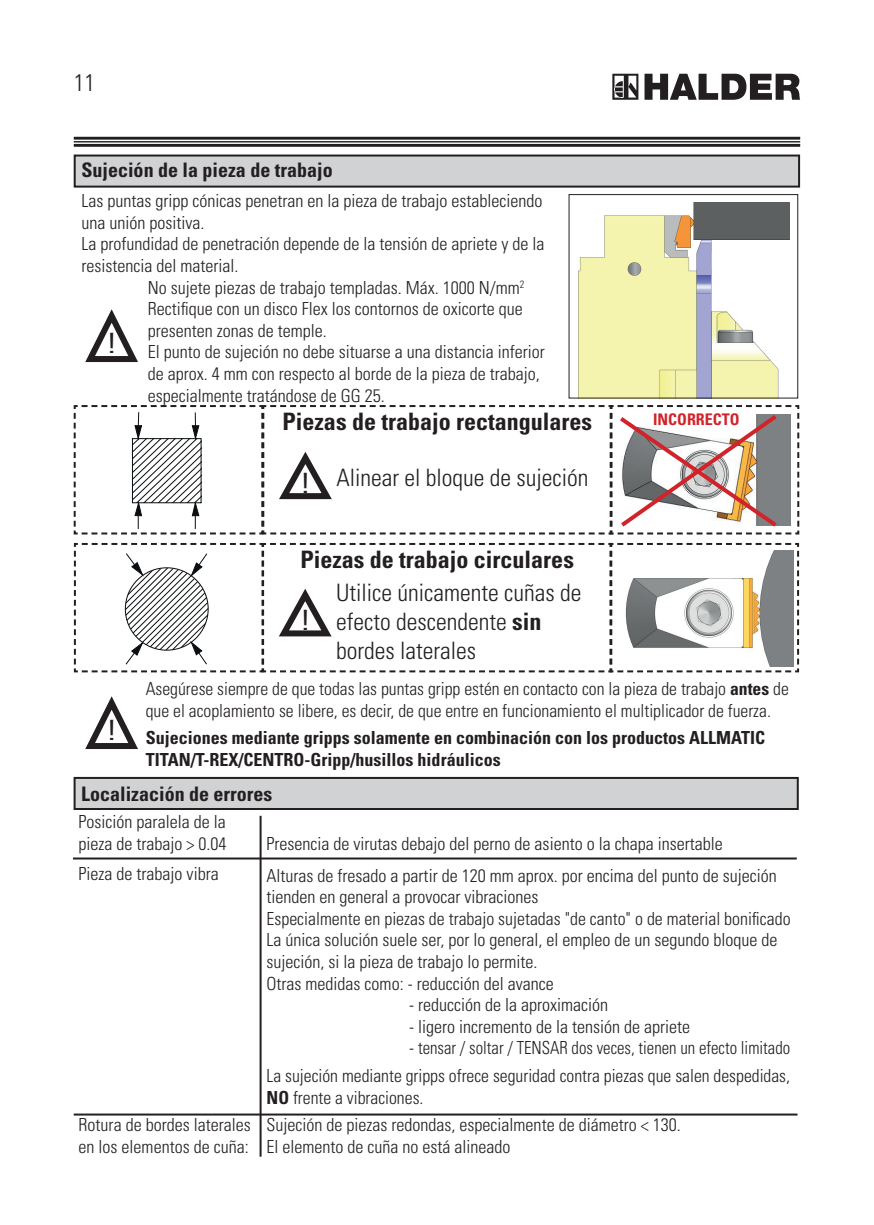
<style>
.page{position:relative;width:874px;height:1225px;background:#fff}
.page>*{position:absolute;margin:0;border:0;box-sizing:border-box;transform-origin:0 0}
.Überschriften{font:300 condensed 28px "Univers LT Std";color:#231f20;scale:1.5 1}
.t1{font:300 condensed 24px/28.8px "Univers LT Std";color:#231f20}
.t2{font:700 condensed 24px "Univers LT Std";color:#231f20}
.Überschriften-2{font:700 condensed 20px "Univers LT Std";color:#231f20}
.t3{font:300 condensed 18px/21.6px "Univers LT Std";color:#231f20}
.t4{font:700 condensed 18px/21.6px "Univers LT Std";color:#231f20}
.hauptüberschrift{font:700 condensed 16px "Univers LT Std";color:#d1232a}
.s1{font-weight:700}
</style>
<div class="page">
<hr style="left:74px;top:137px;width:725px;height:3px;background:#231f20">
<hr style="left:74px;top:141px;width:725px;height:1px;background:#231f20">
<hr style="left:74px;top:144px;width:725px;height:3px;background:#231f20">
<svg style="left:612px;top:74px;width:26px;height:26px"></svg>
<svg style="left:644px;top:74px;width:155px;height:26px"></svg>
<svg style="left:85px;top:309px;width:53px;height:53px"></svg>
<svg style="left:85px;top:696px;width:53px;height:53px"></svg>
<hr style="left:259px;top:816px;width:2px;height:340px;background:#231f20">
<div style="left:75px;top:155px;width:723px;height:32px;background:#d1d2d4"></div>
<div style="left:74px;top:154px;width:725px;height:34px;border:2px solid #231f20"></div>
<div style="left:75px;top:778px;width:722px;height:31px;background:#d1d2d4"></div>
<div style="left:74px;top:777px;width:724px;height:33px;border:2px solid #231f20"></div>
<img style="left:578px;top:202px;width:211px;height:194px">
<svg style="left:73px;top:543px;width:726px;height:130px"></svg>
<svg style="left:261px;top:542px;width:352px;height:131px"></svg>
<img style="left:624px;top:551px;width:169px;height:116px">
<hr style="left:73px;top:857px;width:723px;height:2px;background:#231f20">
<hr style="left:74px;top:1113px;width:723px;height:2px;background:#231f20">
<svg style="left:73px;top:405px;width:726px;height:130px"></svg>
<h2 class="t1" style="left:74px;top:68px;width:23px">11</h2>
<p class="Überschriften-2" style="left:81px;top:158px;width:253px">Sujeción de la pieza de trabajo</p>
<p class="t3" style="left:81px;top:190px;width:462px">Las puntas gripp cónicas penetran en la pieza de trabajo estableciendo una unión positiva.</p>
<p class="t3" style="left:81px;top:233px;width:464px">La profundidad de penetración depende de la tensión de apriete y de la resistencia del material.</p>
<p class="t3" style="left:148px;top:276px;width:378px">No sujete piezas de trabajo templadas. Máx. 1000 N/mm<sup>2</sup></p>
<p class="t3" style="left:148px;top:298px;width:376px">Rectifique con un disco Flex los contornos de oxicorte que presenten zonas de temple.</p>
<p class="t3" style="left:148px;top:341px;width:398px">El punto de sujeción no debe situarse a una distancia inferior de aprox. 4 mm con respecto al borde de la pieza de trabajo, especialmente tratándose de GG 25.</p>
<p class="Überschriften" style="left:105px;top:326px;width:11px">!</p>
<p class="t2" style="left:282px;top:407px;width:311px">Piezas de trabajo rectangulares</p>
<p class="t1" style="left:336px;top:463px;width:253px">Alinear el bloque de sujeción</p>
<p class="Überschriften" style="left:298px;top:466px;width:11px">!</p>
<p class="t2" style="left:300px;top:545px;width:275px">Piezas de trabajo circulares</p>
<p class="t1" style="left:336px;top:578px;width:247px">Utilice únicamente cuñas de efecto descendente <span class="s1">sin </span>bordes laterales</p>
<p class="Überschriften" style="left:298px;top:603px;width:11px">!</p>
<p class="hauptüberschrift" style="left:652px;top:410px;width:88px">INCORRECTO</p>
<p class="Überschriften" style="left:105px;top:713px;width:11px">!</p>
<p class="t3" style="left:146px;top:678px;width:644px">Asegúrese siempre de que todas las puntas gripp estén en contacto con la pieza de trabajo <span class="s1">antes</span> de que el acoplamiento se libere, es decir, de que entre en funcionamiento el multiplicador de fuerza.</p>
<p class="t4" style="left:146px;top:727px;width:620px">Sujeciones mediante gripps solamente en combinación con los productos ALLMATIC<br>TITAN/T-REX/CENTRO-Gripp/husillos hidráulicos</p>
<p class="Überschriften-2" style="left:81px;top:782px;width:193px">Localización de errores</p>
<p class="t3" style="left:79px;top:811px;width:149px">Posición paralela de la pieza de trabajo &gt; 0.04</p>
<p class="t3" style="left:79px;top:862px;width:141px">Pieza de trabajo vibra</p>
<p class="t3" style="left:79px;top:1114px;width:173px">Rotura de bordes laterales en los elementos de cuña:</p>
<p class="t3" style="left:266px;top:833px;width:457px">Presencia de virutas debajo del perno de asiento o la chapa insertable</p>
<p class="t3" style="left:266px;top:864px;width:511px">Alturas de fresado a partir de 120 mm aprox. por encima del punto de sujeción tienden en general a provocar vibraciones</p>
<p class="t3" style="left:266px;top:907px;width:525px">Especialmente en piezas de trabajo sujetadas "de canto" o de material bonificado</p>
<p class="t3" style="left:266px;top:929px;width:512px">La única solución suele ser, por lo general, el empleo de un segundo bloque de sujeción, si la pieza de trabajo lo permite.</p>
<p class="t3" style="left:266px;top:972px;width:288px">Otras medidas como: - reducción del avance</p>
<p class="t3" style="left:409px;top:994px;width:200px">- reducción de la aproximación</p>
<p class="t3" style="left:409px;top:1015px;width:282px">- ligero incremento de la tensión de apriete</p>
<p class="t3" style="left:409px;top:1037px;width:382px">- tensar / soltar / TENSAR dos veces, tienen un efecto limitado</p>
<p class="t3" style="left:266px;top:1065px;width:524px">La sujeción mediante gripps ofrece seguridad contra piezas que salen despedidas,<br><span class="s1">NO</span> frente a vibraciones.</p>
<p class="t3" style="left:266px;top:1113px;width:415px">Sujeción de piezas redondas, especialmente de diámetro &lt; 130.<br>El elemento de cuña no está alineado</p>
</div>
